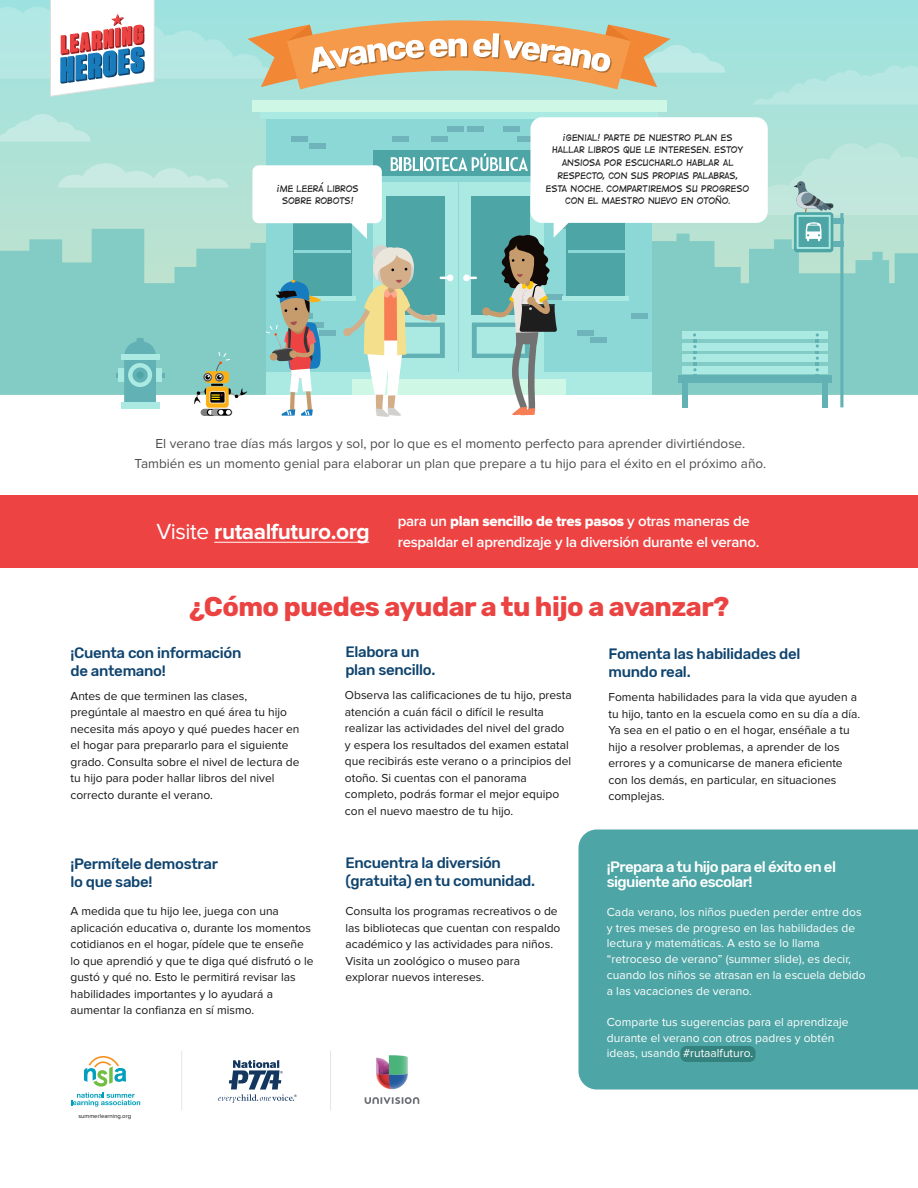
<style>
.page{position:relative;width:918px;height:1188px;background:#fff}
.page>*{position:absolute;margin:0;border:0;box-sizing:border-box;transform-origin:0 0}
.t1{font:700 27px "Rubik";letter-spacing:-.02em;color:#eb4342}
.t2{font:700 22.65px "Proxima Nova";letter-spacing:-.02em;color:#fff}
.t3{font:500 15px/18px "Rubik";letter-spacing:-.02em;color:#0f446f}
.t4{font:500 15px/15.8px "Rubik";letter-spacing:-.04em;color:#fff}
.t5{font:600 15px "Proxima Nova";letter-spacing:-.02em;color:#fff}
.t6{font:15px "Proxima Nova Extrabld";letter-spacing:-.02em;color:#fff}
.t7{font:13.5px/20.5px "Proxima Nova";color:#4d4d4d;text-align:center}
.t8{font:12px/16.5px "Proxima Nova";color:#161616}
.t9{font:12px/15.8px "Proxima Nova";color:#fff}
.t10{font:10.65px/12.8px "Digital Strip BB";color:#1e1e1e;text-align:center}
.t11{font:6px "Proxima Nova";color:#161616}
.s1{font-weight:400}
.s2{font-family:"Proxima Nova";font-weight:600}
</style>
<div class="page">
<div style="left:0;top:0;width:918px;height:394px;background:linear-gradient(to right,#b0e2d6,#a4e2dc)"></div>
<svg style="left:0;top:114px;width:91px;height:28px;background:#bbe7df"></svg>
<svg style="left:753px;top:65px;width:165px;height:40px;background:#b1e5df"></svg>
<svg style="left:58px;top:163px;width:171px;height:25px;background:#bee6dc"></svg>
<svg style="left:0;top:229px;width:742px;height:166px;background:#8acfc6"></svg>
<div style="left:266px;top:104px;width:386px;height:290px;background:#8bd8d6"></div>
<div style="left:266px;top:373px;width:386px;height:22px;background:#abeae2"></div>
<div style="left:503px;top:126px;width:17px;height:5px;background:#6eb4ba"></div>
<div style="left:467px;top:126px;width:17px;height:5px;background:#6eb4ba"></div>
<div style="left:448px;top:126px;width:16px;height:5px;background:#6eb4ba"></div>
<div style="left:518px;top:136px;width:16px;height:5px;background:#6eb4ba"></div>
<div style="left:432px;top:136px;width:16px;height:5px;background:#6eb4ba"></div>
<div style="left:392px;top:136px;width:16px;height:5px;background:#6eb4ba"></div>
<div style="left:291px;top:136px;width:17px;height:5px;background:#6eb4ba"></div>
<div style="left:309px;top:143px;width:17px;height:6px;background:#6eb4ba"></div>
<div style="left:591px;top:337px;width:16px;height:6px;background:#6eb4ba"></div>
<div style="left:577px;top:331px;width:17px;height:5px;background:#6eb4ba"></div>
<div style="left:319px;top:331px;width:17px;height:5px;background:#6eb4ba"></div>
<div style="left:631px;top:313px;width:17px;height:5px;background:#6eb4ba"></div>
<div style="left:373px;top:182px;width:84px;height:194px;background:#abeae2"></div>
<div style="left:387px;top:196px;width:58px;height:119px;background:#4ea5a5"></div>
<div style="left:459px;top:182px;width:85px;height:194px;background:#abeae2"></div>
<div style="left:472px;top:196px;width:58px;height:119px;background:#4ea5a5"></div>
<div style="left:463px;top:275px;width:7px;height:6px;background:#fff;border-radius:50%"></div>
<div style="left:353px;top:379px;width:213px;height:16px;background:#cef7e5"></div>
<div style="left:373px;top:151px;width:171px;height:25px;background:#4ea5a5"></div>
<div style="left:260px;top:107px;width:398px;height:12px;background:#abeae2"></div>
<div style="left:252px;top:100px;width:414px;height:11px;background:#cef7e5"></div>
<div style="left:293px;top:206px;width:59px;height:93px;background:#4ea5a5"></div>
<div style="left:290px;top:296px;width:66px;height:5px;background:#abeae2"></div>
<div style="left:567px;top:206px;width:58px;height:93px;background:#4ea5a5"></div>
<div style="left:563px;top:296px;width:66px;height:5px;background:#abeae2"></div>
<hr style="left:295px;top:250px;width:56px;height:2px;background:#8bd8d6">
<hr style="left:568px;top:250px;width:56px;height:2px;background:#8bd8d6">
<svg style="left:391px;top:153px;width:137px;height:18px"></svg>
<svg style="left:116px;top:373px;width:48px;height:5px"></svg>
<div style="left:119px;top:368px;width:43px;height:14px;background:#abeae2"></div>
<svg style="left:124px;top:336px;width:32px;height:66px"></svg>
<div style="left:121px;top:402px;width:38px;height:6px;background:#abeae2"></div>
<div style="left:128px;top:363px;width:24px;height:24px;background:#abeae2;border-radius:50%"></div>
<div style="left:132px;top:367px;width:16px;height:16px;background:#61b1b5;border-radius:50%"></div>
<div style="left:137px;top:371px;width:7px;height:8px;background:#4ea5a5;border-radius:50%"></div>
<div style="left:121px;top:354px;width:38px;height:6px;background:#abeae2"></div>
<div style="left:682px;top:383px;width:6px;height:25px;background:#61b1b5"></div>
<div style="left:822px;top:383px;width:6px;height:25px;background:#61b1b5"></div>
<div style="left:678px;top:375px;width:154px;height:8px;background:#61b1b5"></div>
<hr style="left:693px;top:331px;width:4px;height:44px;background:#61b1b5">
<div style="left:682px;top:331px;width:146px;height:8px;background:#abeae2"></div>
<div style="left:682px;top:343px;width:146px;height:8px;background:#abeae2"></div>
<div style="left:682px;top:354px;width:146px;height:8px;background:#abeae2"></div>
<div style="left:682px;top:366px;width:146px;height:8px;background:#abeae2"></div>
<svg style="left:693px;top:333px;width:3px;height:4px"></svg>
<svg style="left:742px;top:143px;width:176px;height:264px;background:#9dd6ce"></svg>
<svg style="left:201px;top:409px;width:21px;height:7px"></svg>
<div style="left:206px;top:387px;width:23px;height:21px;background:#fbb116;border-radius:3px"></div>
<svg style="left:211px;top:409px;width:21px;height:7px"></svg>
<svg style="left:217px;top:409px;width:15px;height:6px"></svg>
<svg style="left:208px;top:410px;width:23px;height:5px"></svg>
<svg style="left:194px;top:351px;width:53px;height:53px;background:#96b89d"></svg>
<svg style="left:265px;top:280px;width:59px;height:136px"></svg>
<div style="left:530px;top:117px;width:238px;height:106px;background:#fff;border-radius:12px"></div>
<svg style="left:465px;top:221px;width:105px;height:194px"></svg>
<svg style="left:343px;top:223px;width:110px;height:194px"></svg>
<div style="left:252px;top:165px;width:130px;height:58px;background:#fff;border-radius:6px"></div>
<svg style="left:0;top:0;width:725px;height:97px;background:#c0cdb9"></svg>
<svg style="left:365px;top:1097px;width:54px;height:7px"></svg>
<svg style="left:376px;top:1055px;width:32px;height:34px"></svg>
<hr style="left:181px;top:1051px;width:1px;height:59px;background:#e6e6e6">
<hr style="left:330px;top:1051px;width:1px;height:59px;background:#e6e6e6">
<svg style="left:71px;top:1093px;width:69px;height:14px"></svg>
<svg style="left:84px;top:1056px;width:42px;height:31px"></svg>
<svg style="left:218px;top:1060px;width:79px;height:43px"></svg>
<div style="left:579px;top:829px;width:339px;height:260px;background:#4ea5a5"></div>
<div style="left:680px;top:1046px;width:76px;height:16px;background:#34827e;border-radius:6px"></div>
<div style="left:0;top:495px;width:918px;height:73px;background:#ed4343"></div>
<hr style="left:214px;top:542px;width:155px;height:1px;background:#fff">
<p class="t10" style="left:277px;top:181px;width:83px">¡ME LEERA LIBROS<br>SOBRE ROBOTS!</p>
<p class="t10" style="left:546px;top:130px;width:205px">¡GENIAL! PARTE DE NUESTRO PLAN ES HALLAR LIBROS QUE LE INTERESEN. ESTOY ANSIOSA POR ESCUCHARLO HABLAR AL RESPECTO, CON SUS PROPIAS PALABRAS, ESTA NOCHE. COMPARTIREMOS SU PROGRESO CON EL MAESTRO NUEVO EN OTONO.</p>
<p class="t7" style="left:135px;top:434px;width:633px">El verano trae días más largos y sol, por lo que es el momento perfecto para aprender divirtiéndose.<br>También es un momento genial para elaborar un plan que prepare a tu hijo para el éxito en el próximo año.</p>
<h2 class="t2" style="left:156px;top:521px;width:215px"><span class="s1">Visite</span> rutaalfuturo.org</h2>
<p class="t6" style="left:398px;top:514px;width:354px"><span class="s2">para un</span> plan sencillo de tres pasos <span class="s2">y otras maneras de</span></p>
<p class="t5" style="left:398px;top:535px;width:363px">respaldar el aprendizaje y la diversión durante el verano.</p>
<h1 class="t1" style="left:189px;top:591px;width:542px">¿Cómo puedes ayudar a tu hijo a avanzar?</h1>
<p class="t3" style="left:70px;top:644px;width:173px">¡Cuenta con información de antemano!</p>
<p class="t8" style="left:70px;top:688px;width:231px">Antes de que terminen las clases, pregúntale al maestro en qué área tu hijo necesita más apoyo y qué puedes hacer en el hogar para prepararlo para el siguiente grado. Consulta sobre el nivel de lectura de tu hijo para poder hallar libros del nivel correcto durante el verano.</p>
<p class="t3" style="left:345px;top:643px;width:92px">Elabora un plan sencillo.</p>
<p class="t8" style="left:345px;top:687px;width:228px">Observa las calificaciones de tu hijo, presta atención a cuán fácil o difícil le resulta realizar las actividades del nivel del grado y espera los resultados del examen estatal que recibirás este verano o a principios del otoño. Si cuentas con el panorama completo, podrás formar el mejor equipo con el nuevo maestro de tu hijo.</p>
<p class="t3" style="left:608px;top:646px;width:194px">Fomenta las habilidades del mundo real.</p>
<p class="t8" style="left:608px;top:690px;width:253px">Fomenta habilidades para la vida que ayuden a tu hijo, tanto en la escuela como en su día a día.<br>Ya sea en el patio o en el hogar, enséñale a tu hijo a resolver problemas, a aprender de los errores y a comunicarse de manera eficiente con los demás, en particular, en situaciones complejas.</p>
<p class="t3" style="left:70px;top:855px;width:149px">¡Permítele demostrar lo que sabe!</p>
<p class="t8" style="left:70px;top:904px;width:245px">A medida que tu hijo lee, juega con una aplicación educativa o, durante los momentos cotidianos en el hogar, pídele que te enseñe lo que aprendió y que te diga qué disfrutó o le gustó y qué no. Esto le permitirá revisar las habilidades importantes y lo ayudará a aumentar la confianza en sí mismo.</p>
<p class="t3" style="left:345px;top:854px;width:191px">Encuentra la diversión (gratuita) en tu comunidad.</p>
<p class="t8" style="left:345px;top:904px;width:217px">Consulta los programas recreativos o de las bibliotecas que cuentan con respaldo académico y las actividades para niños.<br>Visita un zoológico o museo para explorar nuevos intereses.</p>
<p class="t11" style="left:79px;top:1113px;width:54px">summerlearning.org</p>
<p class="t4" style="left:607px;top:859px;width:231px">¡Prepara a tu hijo para el éxito en el siguiente año escolar!</p>
<p class="t9" style="left:607px;top:904px;width:260px">Cada verano, los niños pueden perder entre dos y tres meses de progreso en las habilidades de lectura y matemáticas. A esto se lo llama “retroceso de verano” (summer slide), es decir, cuando los niños se atrasan en la escuela debido a las vacaciones de verano.</p>
<p class="t9" style="left:607px;top:1015px;width:243px">Comparte tus sugerencias para el aprendizaje durante el verano con otros padres y obtén ideas, usando #rutaalfuturo.</p>
</div>
